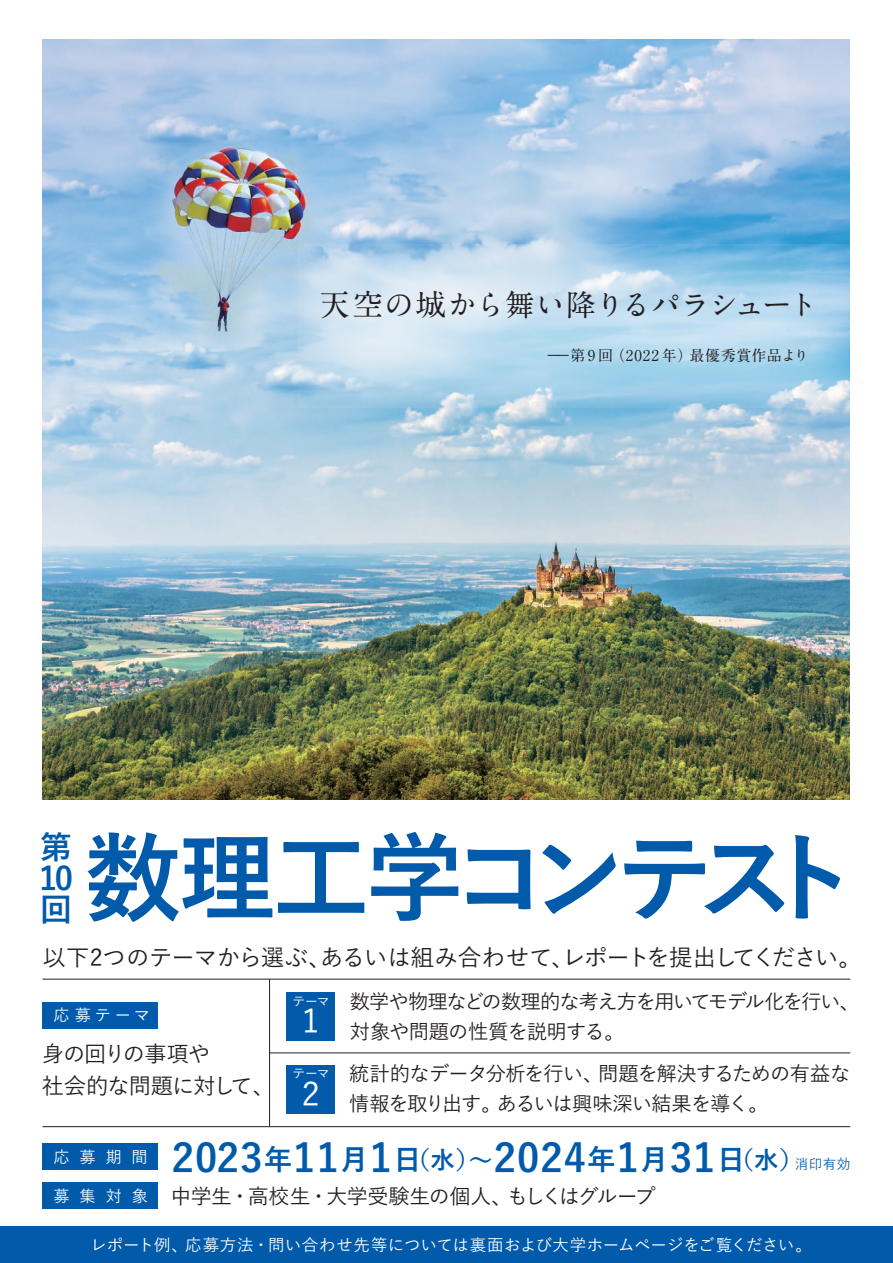
<style>
.page{position:relative;width:893px;height:1263px;background:#fff}
.page>*{position:absolute;margin:0;border:0;box-sizing:border-box;transform-origin:0 0}
.t1{font:700 97.8px "Yu Go";letter-spacing:-.125em;color:#015aaa}
.t2{font:700 38.85px "Yu Go";letter-spacing:.03em;color:#015aaa}
.t3{font:500 32.55px "Yu Go";color:#fff}
.t4{font:700 31.95px/30.6px "Yu Go";color:#015aaa;text-align:justify}
.t5{font:700 30px "A1 Mincho Std";letter-spacing:-.025em;color:#231f20}
.t6{font:500 23.4px "Yu Go";letter-spacing:-.035em;color:#231f20}
.t7{font:500 22.2px/32.2px "Yu Go";letter-spacing:-.04em;color:#231f20}
.t8{font:500 21px "Yu Go";letter-spacing:-.03em;color:#231f20}
.t9{font:500 20.25px/30px "Yu Go";letter-spacing:-.05em;color:#231f20}
.t10{font:500 16.5px "Yu Go";letter-spacing:-.005em;color:#fff}
.t11{font:500 16.2px "Yu Go";letter-spacing:.315em;color:#fff}
.t12{font:700 15px "A1 Mincho Std";letter-spacing:.045em;color:#231f20}
.t13{font:500 12.75px "Yu Go";letter-spacing:-.055em;color:#fff}
.s1{font-family:"Koz Go Pr 6 N";font-weight:400}
.s2{font-size:28.8px}
.s3{font-size:24.45px}
.s4{font-weight:500;font-size:13.65px}
.s5{font-size:16.2px;color:#fff}
</style>
<div class="page">
<div style="left:0;top:1226px;width:893px;height:37px;background:#015aaa"></div>
<div style="left:43px;top:1183px;width:115px;height:26px;background:#015aaa"></div>
<div style="left:43px;top:1143px;width:115px;height:27px;background:#015aaa"></div>
<div style="left:43px;top:1002px;width:115px;height:26px;background:#015aaa"></div>
<hr style="left:43px;top:1126px;width:807px;height:1px;background:#231f20">
<hr style="left:270px;top:1052px;width:580px;height:1px;background:#231f20">
<div style="left:286px;top:1065px;width:48px;height:48px;background:#015aaa"></div>
<div style="left:286px;top:992px;width:48px;height:48px;background:#015aaa"></div>
<hr style="left:269px;top:979px;width:1px;height:148px;background:#231f20">
<hr style="left:43px;top:979px;width:807px;height:1px;background:#231f20">
<img style="left:43px;top:40px;width:807px;height:760px">
<svg style="left:299px;top:245px;width:551px;height:163px"></svg>
<h3 class="t5" style="left:320px;top:280px;width:500px">天空の城から舞い降りるパラシュート</h3>
<p class="t12" style="left:546px;top:343px;width:264px"><span class="s1">－－</span>第 9 回（2022 年）最優秀賞作品より</p>
<h3 class="t4" style="left:39px;top:833px;width:36px">第10回</h3>
<h1 class="t1" style="left:84px;top:823px;width:778px">数理工学コンテスト</h1>
<p class="t6" style="left:43px;top:936px;width:821px">以下2つのテーマから選ぶ、あるいは組み合わせて、レポートを提出してください。</p>
<p class="t11" style="left:54px;top:1000px;width:98px">応募テーマ</p>
<p class="t7" style="left:42px;top:1035px;width:234px">身の回りの事項や<br>社会的な問題に対して、</p>
<p class="t13" style="left:292px;top:989px;width:38px">テーマ</p>
<h3 class="t3" style="left:302px;top:991px;width:20px">1</h3>
<p class="t13" style="left:292px;top:1062px;width:38px">テーマ</p>
<h3 class="t3" style="left:302px;top:1064px;width:20px">2</h3>
<p class="t9" style="left:350px;top:984px;width:512px">数学や物理などの数理的な考え方を用いてモデル化を行い、対象や問題の性質を説明する。</p>
<p class="t9" style="left:349px;top:1056px;width:503px">統計的なデータ分析を行い、問題を解決するための有益な情報を取り出す。あるいは興味深い結果を導く。</p>
<p class="t11" style="left:54px;top:1141px;width:96px">応募期間</p>
<h2 class="t2" style="left:172px;top:1136px;width:680px">2023<span class="s2">年</span>11<span class="s2">月</span>1<span class="s2">日</span><span class="s3">（水）～</span>2024<span class="s2">年</span>1<span class="s2">月</span>31<span class="s2">日</span><span class="s3">（水）</span><span class="s4">消印有効</span></h2>
<p class="t8" style="left:54px;top:1177px;width:604px"><span class="s5">募 集 対 象</span> 中学生・高校生・大学受験生の個人、もしくはグループ</p>
<p class="t10" style="left:91px;top:1230px;width:723px">レポート例、応募方法・問い合わせ先等については裏面および大学ホームページをご覧ください。</p>
</div>
